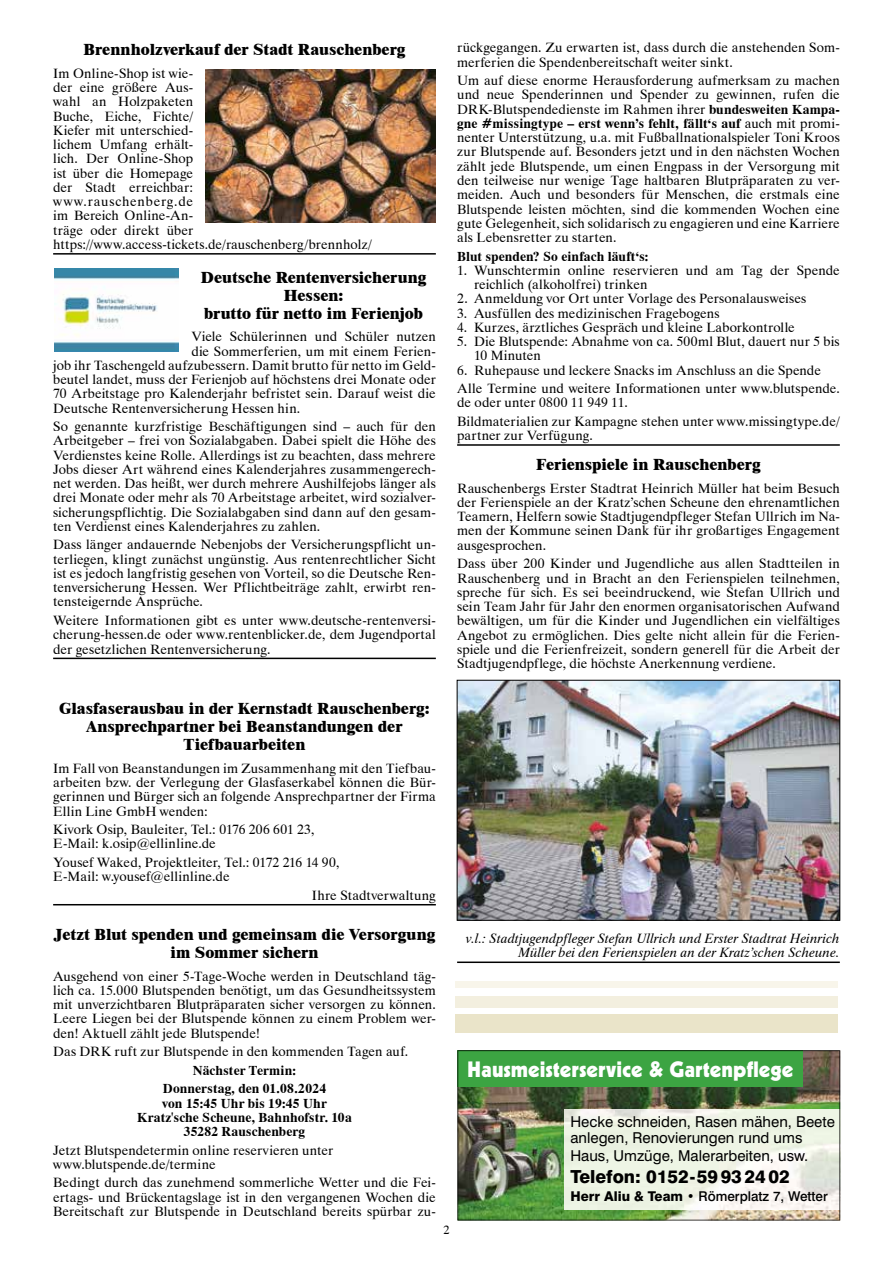
<style>
.page{position:relative;width:893px;height:1263px;background:#fff}
.page>*{position:absolute;margin:0;border:0;box-sizing:border-box;transform-origin:0 0}
.t1{font:21.75px "Geometric 231 BT Heavy C";color:#fff}
.t2{font:800 18px "Swiss 721 BT";color:#000}
.t3{font:800 16.5px/18px "Dutch 801 BT";letter-spacing:-.005em;color:#000;text-align:center}
.t4{font:15px/16.5px "Swiss 721 BT";color:#000}
.t5{font:13.5px/14.2px "Dutch 801 BT";letter-spacing:.005em;color:#000}
.t6{font:700 13.5px/14.2px "Dutch 801 BT";color:#000;text-align:center}
.t7{font:italic 13.5px/14.2px "Dutch 801 BT";letter-spacing:.01em;color:#000;text-align:right}
.t8{font:500 13.5px "Swiss 721 BT";color:#000}
.t9{font:12px "Dutch 801 BT";color:#000}
.s1{font-weight:700}
.s2{font-weight:800}
.s3{font-weight:400}
</style>
<div class="page">
<hr style="left:53px;top:253px;width:383px;height:2px;background:#000">
<img style="left:206px;top:70px;width:230px;height:153px">
<hr style="left:53px;top:658px;width:383px;height:1px;background:#000">
<img style="left:54px;top:269px;width:125px;height:83px">
<hr style="left:53px;top:904px;width:383px;height:1px;background:#000">
<img style="left:457px;top:1050px;width:383px;height:170px">
<hr style="left:457px;top:961px;width:383px;height:2px;background:#000">
<img style="left:459px;top:682px;width:379px;height:237px">
<div style="left:457px;top:680px;width:383px;height:241px;border:1px solid #000"></div>
<hr style="left:457px;top:444px;width:383px;height:2px;background:#000">
<div style="left:455px;top:1014px;width:383px;height:19px;background:#eae4c9"></div>
<div style="left:455px;top:996px;width:383px;height:12px;background:#f3efdf"></div>
<div style="left:455px;top:982px;width:383px;height:6px;background:#f8f5ea"></div>
<p class="t3" style="left:84px;top:40px;width:323px">Brennholzverkauf der Stadt Rauschenberg</p>
<p class="t5" style="left:53px;top:66px;width:320px">Im Online-Shop ist wie-<br>der eine größere Aus-<br>wahl an Holzpaketen<br>Buche, Eiche, Fichte/<br>Kiefer mit unterschied-<br>lichem Umfang erhält-<br>lich. Der Online-Shop<br>ist über die Homepage<br>der Stadt erreichbar:<br>www.rauschenberg.de<br>im Bereich Online-An-<br>träge oder direkt über https://www.access-tickets.de/rauschenberg/brennholz/</p>
<p class="t3" style="left:201px;top:267px;width:227px">Deutsche Rentenversicherung<br>Hessen:<br>brutto für netto im Ferienjob</p>
<p class="t5" style="left:191px;top:329px;width:246px">Viele Schülerinnen und Schüler nutzen</p>
<p class="t5" style="left:191px;top:344px;width:246px">die Sommerferien, um mit einem Ferien-</p>
<p class="t5" style="left:53px;top:358px;width:384px">job ihr Taschengeld aufzubessern. Damit brutto für netto im Geld-</p>
<p class="t5" style="left:53px;top:372px;width:384px">beutel landet, muss der Ferienjob auf höchstens drei Monate oder</p>
<p class="t5" style="left:53px;top:386px;width:384px">70 Arbeitstage pro Kalenderjahr befristet sein. Darauf weist die</p>
<p class="t5" style="left:53px;top:401px;width:249px">Deutsche Rentenversicherung Hessen hin.</p>
<p class="t5" style="left:53px;top:419px;width:384px;text-align:justify">So genannte kurzfristige Beschäftigungen sind – auch für den Arbeitgeber – frei von Sozialabgaben. Dabei spielt die Höhe des Verdienstes keine Rolle. Allerdings ist zu beachten, dass mehrere Jobs dieser Art während eines Kalenderjahres zusammengerech&shy;net werden. Das heißt, wer durch mehrere Aushilfejobs länger als drei Monate oder mehr als 70 Arbeitstage arbeitet, wird sozialver&shy;sicherungspflichtig. Die Sozialabgaben sind dann auf den gesam&shy;ten Verdienst eines Kalenderjahres zu zahlen.</p>
<p class="t5" style="left:53px;top:537px;width:384px;text-align:justify">Dass länger andauernde Nebenjobs der Versicherungspflicht un&shy;terliegen, klingt zunächst ungünstig. Aus rentenrechtlicher Sicht ist es jedoch langfristig gesehen von Vorteil, so die Deutsche Ren&shy;tenversicherung Hessen. Wer Pflichtbeiträge zahlt, erwirbt ren&shy;tensteigernde Ansprüche.</p>
<p class="t5" style="left:53px;top:613px;width:384px;text-align:justify">Weitere Informationen gibt es unter www.deutsche-rentenversi&shy;cherung-hessen.de oder www.rentenblicker.de, dem Jugendportal der gesetzlichen Rentenversicherung.</p>
<p class="t5" style="left:457px;top:41px;width:384px">rückgegangen. Zu erwarten ist, dass durch die anstehenden Som&shy;merferien die Spendenbereitschaft weiter sinkt.</p>
<p class="t5" style="left:457px;top:73px;width:384px;text-align:justify">Um auf diese enorme Herausforderung aufmerksam zu machen und neue Spenderinnen und Spender zu gewinnen, rufen die DRK-Blutspendedienste im Rahmen ihrer <span class="s1">bundesweiten Kampa&shy;gne #missingtype – erst wenn’s fehlt, fällt‘s auf</span> auch mit promi&shy;nenter Unterstützung, u.a. mit Fußballnationalspieler Toni Kroos zur Blutspende auf. Besonders jetzt und in den nächsten Wochen zählt jede Blutspende, um einen Engpass in der Versorgung mit den teilweise nur wenige Tage haltbaren Blutpräparaten zu ver&shy;meiden. Auch und besonders für Menschen, die erstmals eine Blutspende leisten möchten, sind die kommenden Wochen eine gute Gelegenheit, sich solidarisch zu engagieren und eine Karriere als Lebensretter zu starten.</p>
<p class="t6" style="left:457px;top:249px;width:193px">Blut spenden? So einfach läuft‘s:</p>
<p class="t5" style="left:474px;top:263px;width:367px;text-indent:-17px">1. Wunschtermin online reservieren und am Tag der Spende reichlich (alkoholfrei) trinken</p>
<p class="t5" style="left:457px;top:291px;width:351px">2. Anmeldung vor Ort unter Vorlage des Personalausweises</p>
<p class="t5" style="left:457px;top:306px;width:264px">3. Ausfüllen des medizinischen Fragebogens</p>
<p class="t5" style="left:457px;top:320px;width:339px">4. Kurzes, ärztliches Gespräch und kleine Laborkontrolle</p>
<p class="t5" style="left:474px;top:334px;width:367px;text-indent:-17px">5. Die Blutspende: Abnahme von ca. 500ml Blut, dauert nur 5 bis<br>10 Minuten</p>
<p class="t5" style="left:457px;top:361px;width:384px;line-height:18.5px">6. Ruhepause und leckere Snacks im Anschluss an die Spende<br>Alle Termine und weitere Informationen unter www.blutspende.</p>
<p class="t5" style="left:457px;top:393px;width:384px;line-height:18.5px">de oder unter 0800 11 949 11.<br>Bildmaterialien zur Kampagne stehen unter www.missingtype.de/</p>
<p class="t5" style="left:457px;top:428px;width:137px">partner zur Verfügung.</p>
<p class="t3" style="left:536px;top:455px;width:226px">Ferienspiele in Rauschenberg</p>
<p class="t5" style="left:457px;top:481px;width:384px;text-align:justify">Rauschenbergs Erster Stadtrat Heinrich Müller hat beim Besuch der Ferienspiele an der Kratz’schen Scheune den ehrenamtlichen Teamern, Helfern sowie Stadtjugendpfleger Stefan Ullrich im Na&shy;men der Kommune seinen Dank für ihr großartiges Engagement ausgesprochen.</p>
<p class="t5" style="left:457px;top:556px;width:384px;text-align:justify">Dass über 200 Kinder und Jugendliche aus allen Stadtteilen in Rauschenberg und in Bracht an den Ferienspielen teilnehmen, spreche für sich. Es sei beeindruckend, wie Stefan Ullrich und sein Team Jahr für Jahr den enormen organisatorischen Aufwand bewältigen, um für die Kinder und Jugendlichen ein vielfältiges Angebot zu ermöglichen. Dies gelte nicht allein für die Ferien&shy;spiele und die Ferienfreizeit, sondern generell für die Arbeit der Stadtjugendpflege, die höchste Anerkennung verdiene.</p>
<p class="t3" style="left:59px;top:699px;width:372px">Glasfaserausbau in der Kernstadt Rauschenberg:<br>Ansprechpartner bei Beanstandungen der<br>Tiefbauarbeiten</p>
<p class="t5" style="left:53px;top:761px;width:384px;text-align:justify">Im Fall von Beanstandungen im Zusammenhang mit den Tiefbau&shy;arbeiten bzw. der Verlegung der Glasfaserkabel können die Bür&shy;gerinnen und Bürger sich an folgende Ansprechpartner der Firma Ellin Line GmbH wenden:</p>
<p class="t5" style="left:53px;top:822px;width:263px">Kivork Osip, Bauleiter, Tel.: 0176 206 601 23,<br>E-Mail: k.osip@ellinline.de</p>
<p class="t5" style="left:53px;top:855px;width:288px">Yousef Waked, Projektleiter, Tel.: 0172 216 14 90,<br>E-Mail: w.yousef@ellinline.de</p>
<p class="t5" style="left:312px;top:888px;width:125px">Ihre Stadtverwaltung</p>
<p class="t3" style="left:54px;top:925px;width:383px">Jetzt Blut spenden und gemeinsam die Versorgung im Sommer sichern</p>
<p class="t5" style="left:53px;top:969px;width:384px;text-align:justify">Ausgehend von einer 5-Tage-Woche werden in Deutschland täg&shy;lich ca. 15.000 Blutspenden benötigt, um das Gesundheitssystem mit unverzichtbaren Blutpräparaten sicher versorgen zu können.<br>Leere Liegen bei der Blutspende können zu einem Problem wer&shy;den! Aktuell zählt jede Blutspende!</p>
<p class="t5" style="left:53px;top:1044px;width:357px">Das DRK ruft zur Blutspende in den kommenden Tagen auf.</p>
<p class="t6" style="left:163px;top:1061px;width:165px;line-height:18.5px">Nächster Termin:<br>Donnerstag, den 01.08.2024</p>
<p class="t6" style="left:137px;top:1095px;width:216px">von 15:45 Uhr bis 19:45 Uhr<br>Kratz'sche Scheune, Bahnhofstr. 10a<br>35282 Rauschenberg</p>
<p class="t5" style="left:53px;top:1143px;width:282px">Jetzt Blutspendetermin online reservieren unter www.blutspende.de/termine</p>
<p class="t5" style="left:53px;top:1175px;width:384px;text-align:justify">Bedingt durch das zunehmend sommerliche Wetter und die Fei&shy;ertags- und Brückentagslage ist in den vergangenen Wochen die Bereitschaft zur Blutspende in Deutschland bereits spürbar zu-</p>
<p class="t9" style="left:443px;top:1222px;width:7px">2</p>
<p class="t7" style="left:466px;top:931px;width:375px">v.l.: Stadtjugendpfleger Stefan Ullrich und Erster Stadtrat Heinrich<br>Müller bei den Ferienspielen an der Kratz’schen Scheune.</p>
<h1 class="t1" style="left:467px;top:1055px;width:328px">Hausmeisterservice &amp; Gartenpflege</h1>
<p class="t4" style="left:570px;top:1113px;width:266px">Hecke schneiden, Rasen mähen, Beete anlegen, Renovierungen rund ums</p>
<p class="t4" style="left:570px;top:1148px;width:239px">Haus, Umzüge, Malerarbeiten, usw.</p>
<h2 class="t2" style="left:570px;top:1165px;width:221px">Telefon: 0152-59 93 24 02</h2>
<p class="t8" style="left:570px;top:1188px;width:259px"><span class="s2">Herr Aliu &amp; Team</span> <span class="s3">•</span> Römerplatz 7, Wetter</p>
</div>
